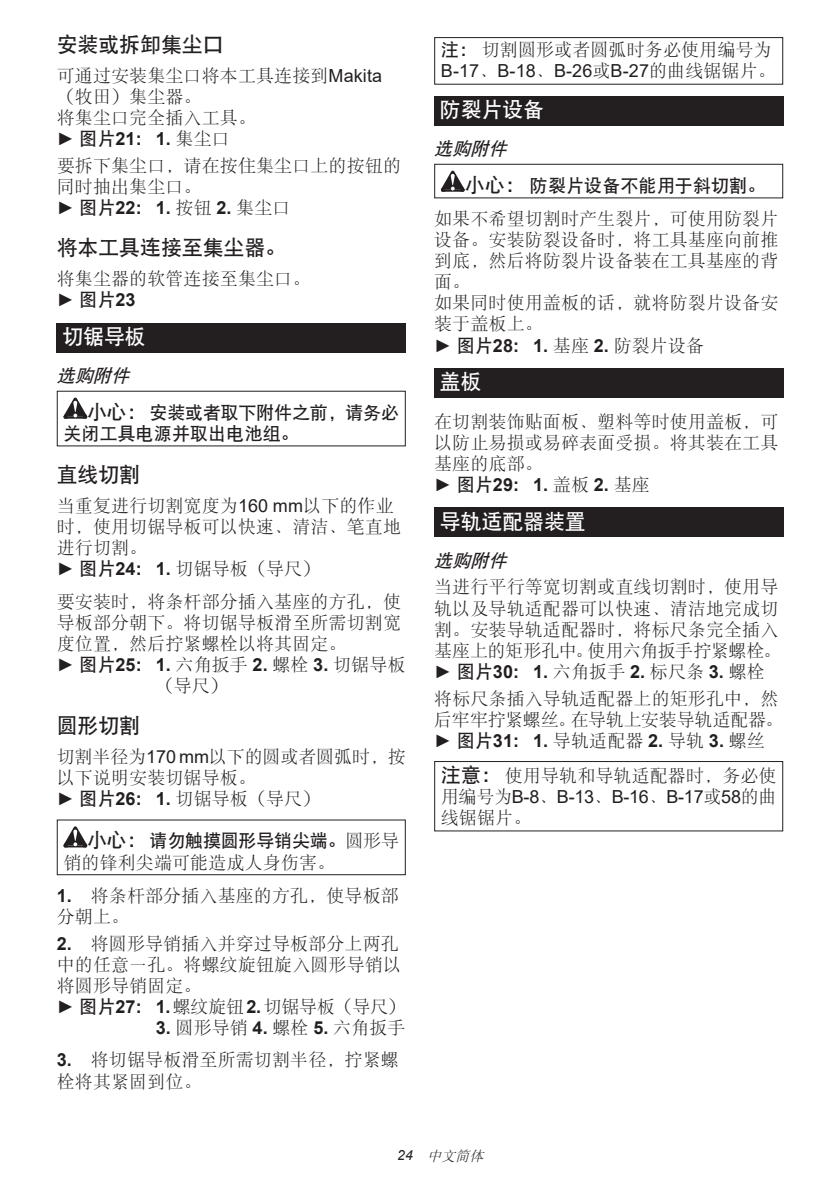
<style>
.page{position:relative;width:840px;height:1191px;background:#fff}
.page>*{position:absolute;margin:0;border:0;box-sizing:border-box;transform-origin:0 0}
.t1{font:21px "DFP Hei W7";letter-spacing:-.01em;color:#231f20}
.t2{font:21px "DFP Hei W7";letter-spacing:-.01em;color:#fff}
.t3{font:18px/21px "DFP Song W3";letter-spacing:.005em;color:#231f20}
.t4{font:700 18px "Arial";letter-spacing:.005em;color:#231f20}
.t5{font:18px/36.6px "DFP Hei W7";letter-spacing:.005em;color:#231f20}
.t6{font:18px "Arial";letter-spacing:-.005em;color:#231f20}
.t7{font:italic 18px "DFP Hei W7";color:#231f20}
.t8{font:italic 14px "DFP Song W3";color:#231f20}
.s1{font-family:"Arial"}
.s2{font-weight:400}
.s3{font-family:"DFP Hei W7";font-weight:400}
.s4{font-family:"DFP Song W3";font-weight:400}
.s5{font-family:"Arial";font-weight:700}
.s6{font-style:italic}
.s7{font-size:20px}
.s8{font-family:"DFP Hei W7"}
.s9{font-family:"DFP Song W3"}
.s10{font-family:"DFP Hei W7";font-size:20px}
</style>
<div class="page">
<div style="left:57px;top:323px;width:348px;height:29px;background:#231f20"></div>
<svg style="left:63px;top:397px;width:24px;height:22px"></svg>
<svg style="left:63px;top:826px;width:24px;height:21px"></svg>
<div style="left:57px;top:819px;width:348px;height:56px;border:1px solid #231f20"></div>
<div style="left:434px;top:37px;width:348px;height:48px;border:1px solid #231f20"></div>
<div style="left:434px;top:96px;width:348px;height:29px;background:#231f20"></div>
<svg style="left:440px;top:171px;width:24px;height:21px"></svg>
<div style="left:434px;top:164px;width:348px;height:34px;border:1px solid #231f20"></div>
<div style="left:434px;top:368px;width:348px;height:30px;background:#231f20"></div>
<div style="left:434px;top:508px;width:348px;height:29px;background:#231f20"></div>
<div style="left:434px;top:761px;width:348px;height:70px;border:1px solid #231f20"></div>
<p class="t1" style="left:57px;top:34px;width:168px">安装或拆卸集尘口</p>
<p class="t3" style="left:57px;top:65px;width:327px">可通过安装集尘口将本工具连接到<span class="s1">Makita</span>（牧田）集尘器。<br>将集尘口完全插入工具。</p>
<p class="t4" style="left:57px;top:126px;width:174px"><span class="s2">►</span> <span class="s3">图片</span>21: 1. <span class="s4">集尘口</span></p>
<p class="t3" style="left:57px;top:155px;width:345px">要拆下集尘口，请在按住集尘口上的按钮的同时抽出集尘口。</p>
<p class="t4" style="left:57px;top:195px;width:235px"><span class="s2">►</span> <span class="s3">图片</span>22: 1. <span class="s4">按钮</span> 2. <span class="s4">集尘口</span></p>
<p class="t1" style="left:57px;top:237px;width:231px">将本工具连接至集尘器。</p>
<p class="t3" style="left:57px;top:268px;width:255px">将集尘器的软管连接至集尘口。</p>
<p class="t5" style="left:57px;top:281px;width:80px"><span class="s1">►</span> 图片<span class="s5">23</span></p>
<p class="t2" style="left:62px;top:326px;width:85px">切锯导板</p>
<p class="t5" style="left:87px;top:357px;width:313px;text-indent:-30px"><span class="s6">选购附件<br></span><span class="s7">小心：</span>安装或者取下附件之前，请务必</p>
<p class="t5" style="left:63px;top:415px;width:237px">关闭工具电源并取出电池组。</p>
<p class="t1" style="left:57px;top:464px;width:85px">直线切割</p>
<p class="t3" style="left:57px;top:495px;width:345px">当重复进行切割宽度为<span class="s1">160 mm</span>以下的作业时，使用切锯导板可以快速、清洁、笔直地进行切割。<br><span class="s1">►</span> <span class="s8">图片</span><span class="s5">24: 1.</span> 切锯导板（导尺）</p>
<p class="t3" style="left:57px;top:590px;width:345px">要安装时，将条杆部分插入基座的方孔，使</p>
<p class="t3" style="left:57px;top:611px;width:345px">导板部分朝下。将切锯导板滑至所需切割宽</p>
<p class="t3" style="left:57px;top:632px;width:291px">度位置，然后拧紧螺栓以将其固定。</p>
<p class="t3" style="left:57px;top:654px;width:350px"><span class="s1">►</span> <span class="s8">图片</span><span class="s5">25: 1.</span> 六角扳手 <span class="s5">2.</span> 螺栓 <span class="s5">3.</span> 切锯导板</p>
<p class="t3" style="left:156px;top:675px;width:74px">（导尺）</p>
<p class="t1" style="left:57px;top:715px;width:85px">圆形切割</p>
<p class="t3" style="left:57px;top:746px;width:350px">切割半径为<span class="s1">170 mm</span>以下的圆或者圆弧时，按以下说明安装切锯导板。<br><span class="s1">►</span> <span class="s8">图片</span><span class="s5">26: 1.</span> 切锯导板（导尺）</p>
<p class="t5" style="left:87px;top:822px;width:313px"><span class="s7">小心：</span>请勿触摸圆形导销尖端。<span class="s9">圆形导</span></p>
<p class="t3" style="left:63px;top:851px;width:273px">销的锋利尖端可能造成人身伤害。</p>
<p class="t3" style="left:57px;top:885px;width:343px"><span class="s5">1.</span> 将条杆部分插入基座的方孔，使导板部分朝上。</p>
<p class="t3" style="left:57px;top:932px;width:350px"><span class="s5">2.</span> 将圆形导销插入并穿过导板部分上两孔中的任意一孔。将螺纹旋钮旋入圆形导销以将圆形导销固定。<br><span class="s1">►</span> <span class="s8">图片</span><span class="s5">27: 1.</span>螺纹旋钮<span class="s5">2.</span>切锯导板（导尺）</p>
<p class="t3" style="left:156px;top:1017px;width:251px"><span class="s5">3.</span> 圆形导销 <span class="s5">4.</span> 螺栓 <span class="s5">5.</span> 六角扳手</p>
<p class="t3" style="left:57px;top:1049px;width:343px"><span class="s5">3.</span> 将切锯导板滑至所需切割半径，拧紧螺栓将其紧固到位。</p>
<p class="t3" style="left:440px;top:39px;width:332px"><span class="s8">注：</span>切割圆形或者圆弧时务必使用编号为</p>
<p class="t6" style="left:440px;top:59px;width:336px">B-17<span class="s9">、</span>B-18<span class="s9">、</span>B-26<span class="s9">或</span>B-27<span class="s9">的曲线锯锯片。</span></p>
<p class="t2" style="left:439px;top:99px;width:106px">防裂片设备</p>
<p class="t5" style="left:464px;top:130px;width:302px;text-indent:-31px"><span class="s6">选购附件<br></span><span class="s7">小心：</span>防裂片设备不能用于斜切割。</p>
<p class="t3" style="left:434px;top:208px;width:345px">如果不希望切割时产生裂片，可使用防裂片设备。安装防裂设备时，将工具基座向前推到底，然后将防裂片设备装在工具基座的背面。<br>如果同时使用盖板的话，就将防裂片设备安装于盖板上。</p>
<p class="t4" style="left:434px;top:332px;width:271px"><span class="s2">►</span> <span class="s3">图片</span>28: 1. <span class="s4">基座</span> 2. <span class="s4">防裂片设备</span></p>
<p class="t2" style="left:439px;top:371px;width:43px">盖板</p>
<p class="t3" style="left:434px;top:410px;width:345px;text-align:justify">在切割装饰贴面板、塑料等时使用盖板，可以防止易损或易碎表面受损。将其装在工具基座的底部。</p>
<p class="t4" style="left:434px;top:472px;width:217px"><span class="s2">►</span> <span class="s3">图片</span>29: 1. <span class="s4">盖板</span> 2. <span class="s4">基座</span></p>
<p class="t2" style="left:439px;top:510px;width:147px">导轨适配器装置</p>
<p class="t7" style="left:434px;top:551px;width:79px">选购附件</p>
<p class="t3" style="left:434px;top:576px;width:348px">当进行平行等宽切割或直线切割时，使用导轨以及导轨适配器可以快速、清洁地完成切割。安装导轨适配器时，将标尺条完全插入基座上的矩形孔中。使用六角扳手拧紧螺栓。</p>
<p class="t4" style="left:434px;top:659px;width:332px"><span class="s2">►</span> <span class="s3">图片</span>30: 1. <span class="s4">六角扳手</span> 2. <span class="s4">标尺条</span> 3. <span class="s4">螺栓</span></p>
<p class="t3" style="left:434px;top:687px;width:350px">将标尺条插入导轨适配器上的矩形孔中，然后牢牢拧紧螺丝。在导轨上安装导轨适配器。</p>
<p class="t4" style="left:434px;top:727px;width:332px"><span class="s2">►</span> <span class="s3">图片</span>31: 1. <span class="s4">导轨适配器</span> 2. <span class="s4">导轨</span> 3. <span class="s4">螺丝</span></p>
<p class="t3" style="left:440px;top:765px;width:337px"><span class="s10">注意：</span>使用导轨和导轨适配器时，务必使</p>
<p class="t6" style="left:440px;top:784px;width:337px"><span class="s9">用编号为</span>B-8<span class="s9">、</span>B-13<span class="s9">、</span>B-16<span class="s9">、</span>B-17<span class="s9">或</span>58<span class="s9">的曲</span></p>
<p class="t3" style="left:440px;top:807px;width:92px">线锯锯片。</p>
<p class="t8" style="left:397px;top:1148px;width:91px"><span class="s1">2 4</span> 中文简体</p>
</div>
